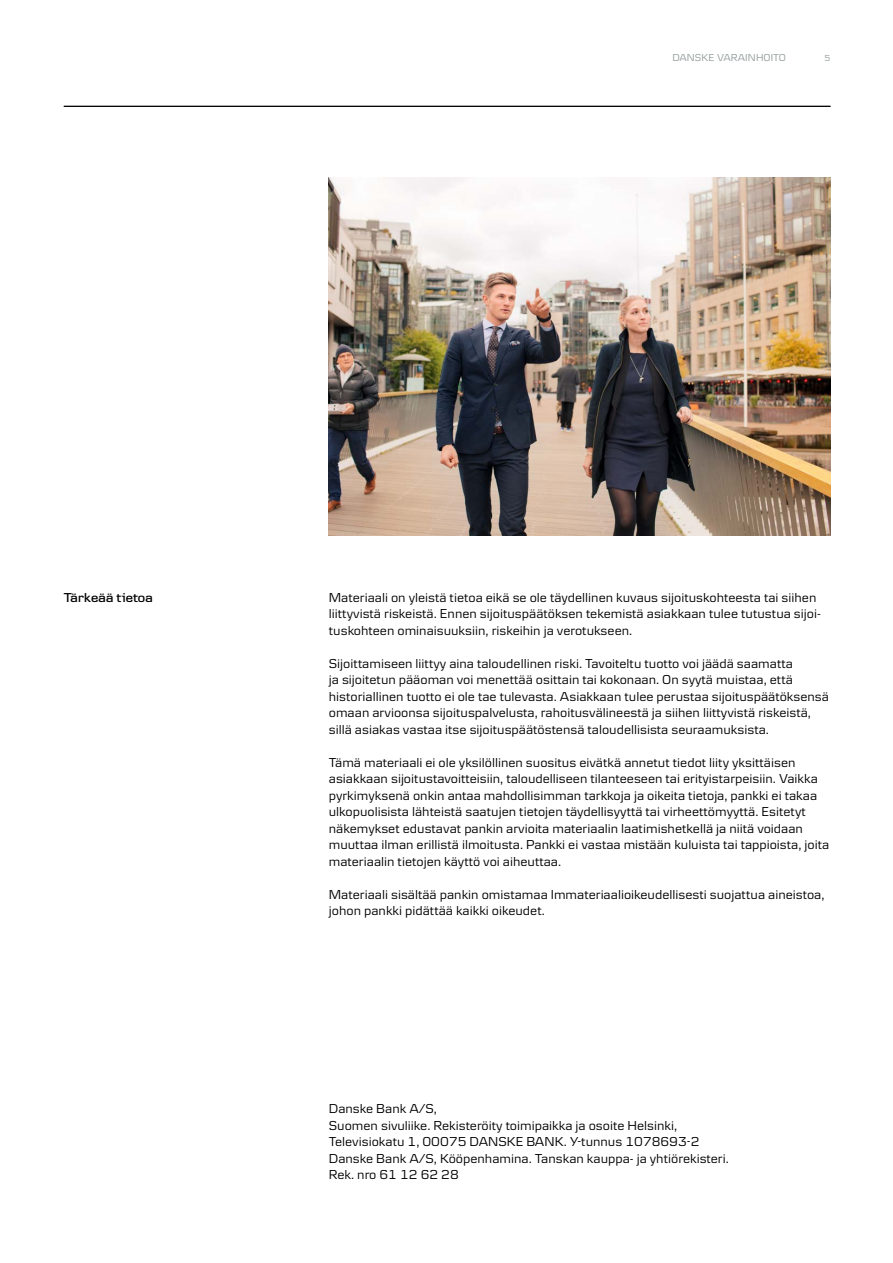
<style>
.page{position:relative;width:893px;height:1263px;background:#fff}
.page>*{position:absolute;margin:0;border:0;box-sizing:border-box;transform-origin:0 0}
.t1{font:13.5px/16.5px "Danske Textv 2";color:#000}
.t2{font:600 13.5px "Danske Headline";letter-spacing:.01em;color:#000}
.t3{font:10.5px "Danske Textv 2";letter-spacing:.005em;color:#939c9c}
.t4{font:9px "Danske Textv 2";color:#939c9c}
</style>
<div class="page">
<hr style="left:64px;top:106px;width:766px;height:1px;background:#000">
<img style="left:329px;top:178px;width:501px;height:358px">
<p class="t3" style="left:672px;top:52px;width:115px">DANSKE VARAINHOITO</p>
<p class="t4" style="left:825px;top:53px;width:7px">5</p>
<p class="t2" style="left:64px;top:589px;width:91px">Tärkeää tietoa</p>
<p class="t1" style="left:329px;top:589px;width:494px">Materiaali on yleistä tietoa eikä se ole täydellinen kuvaus sijoituskohteesta tai siihen liittyvistä riskeistä. Ennen sijoituspäätöksen tekemistä asiakkaan tulee tutustua sijoi&shy;tuskohteen ominaisuuksiin, riskeihin ja verotukseen.</p>
<p class="t1" style="left:329px;top:655px;width:502px">Sijoittamiseen liittyy aina taloudellinen riski. Tavoiteltu tuotto voi jäädä saamatta<br>ja sijoitetun pääoman voi menettää osittain tai kokonaan. On syytä muistaa, että historiallinen tuotto ei ole tae tulevasta. Asiakkaan tulee perustaa sijoituspäätöksensä omaan arvioonsa sijoituspalvelusta, rahoitusvälineestä ja siihen liittyvistä riskeistä, sillä asiakas vastaa itse sijoituspäätöstensä taloudellisista seuraamuksista.</p>
<p class="t1" style="left:329px;top:754px;width:502px">Tämä materiaali ei ole yksilöllinen suositus eivätkä annetut tiedot liity yksittäisen asiakkaan sijoitustavoitteisiin, taloudelliseen tilanteeseen tai erityistarpeisiin. Vaikka pyrkimyksenä onkin antaa mahdollisimman tarkkoja ja oikeita tietoja, pankki ei takaa ulkopuolisista lähteistä saatujen tietojen täydellisyyttä tai virheettömyyttä. Esitetyt näkemykset edustavat pankin arvioita materiaalin laatimishetkellä ja niitä voidaan muuttaa ilman erillistä ilmoitusta. Pankki ei vastaa mistään kuluista tai tappioista, joita materiaalin tietojen käyttö voi aiheuttaa.</p>
<p class="t1" style="left:329px;top:886px;width:497px">Materiaali sisältää pankin omistamaa Immateriaalioikeudellisesti suojattua aineistoa, johon pankki pidättää kaikki oikeudet.</p>
<p class="t1" style="left:329px;top:1100px;width:110px">Danske Bank A/S,</p>
<p class="t1" style="left:329px;top:1117px;width:402px">Suomen sivuliike. Rekisteröity toimipaikka ja osoite Helsinki, Televisiokatu 1, 00075 DANSKE BANK. Y-tunnus 1078693-2<br>Danske Bank A/S, Kööpenhamina. Tanskan kauppa- ja yhtiörekisteri.<br>Rek. nro 61 12 62 28</p>
</div>
